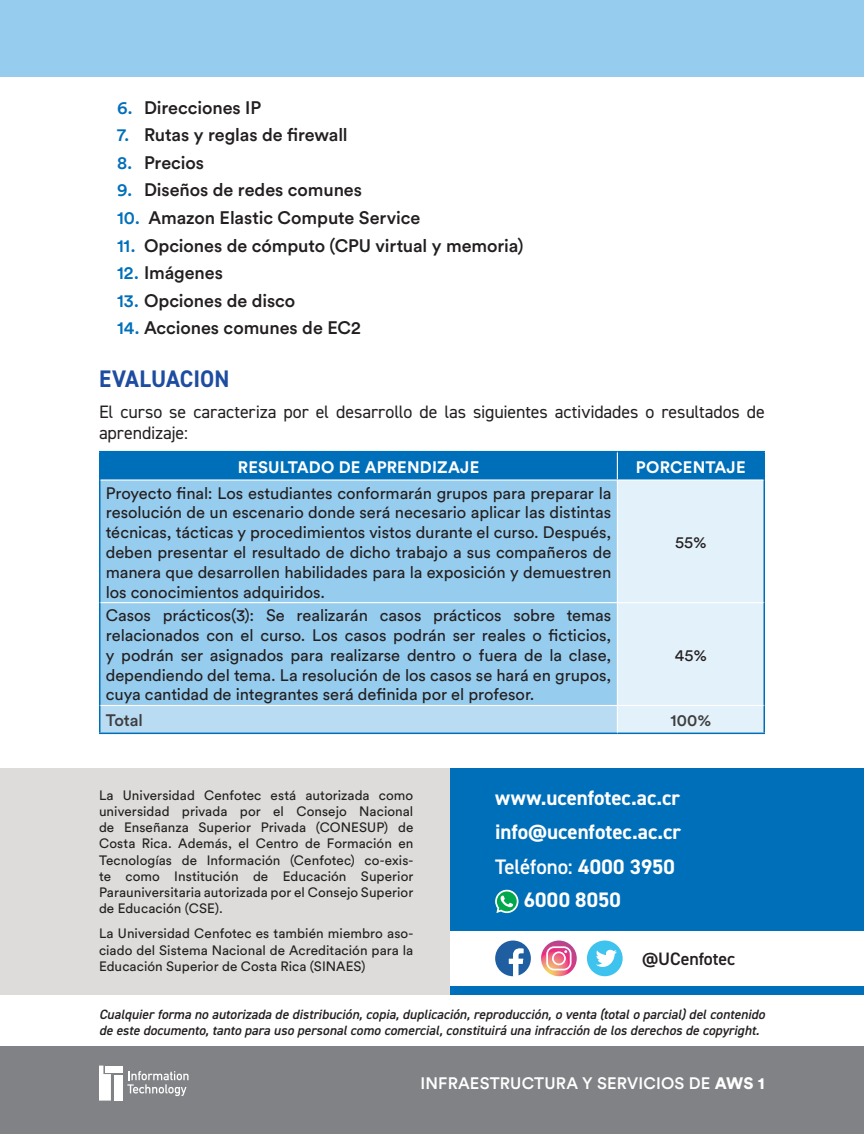
<style>
.page{position:relative;width:864px;height:1134px;background:#fff}
.page>*{position:absolute;margin:0;border:0;box-sizing:border-box;transform-origin:0 0}
.t1{font:700 24px "DIN2014";color:#1e4ca0;scale:.95 1}
.t2{font:700 21px "DIN2014";color:#fff}
.t3{font:600 21px "DIN2014";letter-spacing:-.005em;color:#fff}
.t4{font:500 18px "Circular Std";letter-spacing:-.005em;color:#231f20}
.t5{font:18px/21.6px "DIN2014";letter-spacing:-.005em;color:#231f20}
.t6{font:600 18px "DIN2014";letter-spacing:-.005em;color:#231f20}
.t7{font:16.5px/19.8px "Circular Std";letter-spacing:-.005em;color:#231f20;text-align:justify}
.t8{font:700 16.5px "Circular Std";letter-spacing:.01em;color:#fff}
.t9{font:500 16.5px "Circular Std";letter-spacing:.01em;color:#fff}
.t10{font:500 16.5px "Circular Std";color:#3e3e3f}
.t11{font:13.5px/16.2px "Circular Std";letter-spacing:.005em;color:#231f20;text-align:justify}
.t12{font:italic 600 13.5px/16.2px "DIN2014";color:#231f20}
.s1{color:#006fba}
.s2{font-weight:700}
.s3{font-weight:900}
</style>
<div class="page">
<div style="left:0;top:1046px;width:864px;height:88px;background:#808285"></div>
<div style="left:0;top:0;width:864px;height:76px;background:#96ccee"></div>
<hr style="left:99px;top:451px;width:518px;height:1px;background:#006fba">
<hr style="left:617px;top:451px;width:148px;height:1px;background:#006fba">
<hr style="left:99px;top:733px;width:518px;height:1px;background:#006fba">
<hr style="left:617px;top:733px;width:148px;height:1px;background:#006fba">
<svg style="left:99px;top:452px;width:666px;height:281px;background:#99cbeb"></svg>
<div style="left:0;top:768px;width:864px;height:227px;background:#dddcda"></div>
<div style="left:451px;top:768px;width:413px;height:227px;background:#006fba"></div>
<div style="left:451px;top:931px;width:413px;height:55px;background:#fff"></div>
<svg style="left:495px;top:941px;width:36px;height:35px"></svg>
<svg style="left:495px;top:890px;width:23px;height:23px"></svg>
<svg style="left:541px;top:941px;width:36px;height:35px"></svg>
<svg style="left:546px;top:946px;width:26px;height:24px"></svg>
<div style="left:587px;top:941px;width:36px;height:35px;background:#3ec2ee;border-radius:50%"></div>
<svg style="left:596px;top:950px;width:21px;height:17px"></svg>
<svg style="left:127px;top:1071px;width:62px;height:25px"></svg>
<div style="left:105px;top:1066px;width:18px;height:7px;background:#fff"></div>
<div style="left:114px;top:1076px;width:9px;height:25px;background:#fff"></div>
<svg style="left:99px;top:1066px;width:12px;height:35px"></svg>
<p class="t4" style="left:117px;top:96px;width:146px"><span class="s1">6.</span> Direcciones IP</p>
<p class="t4" style="left:117px;top:124px;width:232px"><span class="s1">7.</span> Rutas y reglas de firewall</p>
<p class="t4" style="left:117px;top:151px;width:89px"><span class="s1">8.</span> Precios</p>
<p class="t4" style="left:117px;top:179px;width:247px"><span class="s1">9.</span> Diseños de redes comunes</p>
<p class="t4" style="left:117px;top:206px;width:305px"><span class="s1">10.</span> Amazon Elastic Compute Service</p>
<p class="t4" style="left:117px;top:234px;width:408px"><span class="s1">11.</span> Opciones de cómputo (CPU virtual y memoria)</p>
<p class="t4" style="left:117px;top:262px;width:107px"><span class="s1">12.</span> Imágenes</p>
<p class="t4" style="left:117px;top:289px;width:180px"><span class="s1">13.</span> Opciones de disco</p>
<p class="t4" style="left:117px;top:317px;width:245px"><span class="s1">14.</span> Acciones comunes de EC2</p>
<h1 class="t1" style="left:99px;top:363px;width:139px">EVALUACION</h1>
<p class="t5" style="left:99px;top:400px;width:667px">El curso se caracteriza por el desarrollo de las siguientes actividades o resultados de aprendizaje:</p>
<p class="t8" style="left:238px;top:456px;width:243px">RESULTADO DE APRENDIZAJE</p>
<p class="t8" style="left:636px;top:456px;width:111px">PORCENTAJE</p>
<p class="t7" style="left:106px;top:483px;width:507px">Proyecto final: Los estudiantes conformarán grupos para preparar la resolución de un escenario donde será necesario aplicar las distintas técnicas, tácticas y procedimientos vistos durante el curso. Después, deben presentar el resultado de dicho trabajo a sus compañeros de manera que desarrollen habilidades para la exposición y demuestren los conocimientos adquiridos.</p>
<p class="t7" style="left:675px;top:532px;width:33px">55%</p>
<p class="t7" style="left:106px;top:605px;width:507px">Casos prácticos(3): Se realizarán casos prácticos sobre temas relacionados con el curso. Los casos podrán ser reales o ficticios, y podrán ser asignados para realizarse dentro o fuera de la clase, dependiendo del tema. La resolución de los casos se hará en grupos, cuya cantidad de integrantes será definida por el profesor.</p>
<p class="t7" style="left:675px;top:645px;width:34px">45%</p>
<p class="t10" style="left:106px;top:710px;width:39px">Total</p>
<p class="t10" style="left:670px;top:710px;width:42px">100%</p>
<p class="t11" style="left:99px;top:787px;width:316px">La Universidad Cenfotec está autorizada como universidad privada por el Consejo Nacional de Enseñanza Superior Privada (CONESUP) de Costa Rica. Además, el Centro de Formación en Tecnologías de Información (Cenfotec) co-exis&shy;te como Institución de Educación Superior Parauniversitaria autorizada por el Consejo Superior de Educación (CSE).</p>
<p class="t11" style="left:99px;top:925px;width:316px">La Universidad Cenfotec es también miembro aso&shy;ciado del Sistema Nacional de Acreditación para la Educación Superior de Costa Rica (SINAES)</p>
<p class="t12" style="left:99px;top:1006px;width:667px">Cualquier forma no autorizada de distribución, copia, duplicación, reproducción, o venta (total o parcial) del contenido de este documento, tanto para uso personal como comercial, constituirá una infracción de los derechos de copyright.</p>
<p class="t2" style="left:495px;top:784px;width:187px">www.ucenfotec.ac.cr</p>
<p class="t2" style="left:495px;top:818px;width:187px">info@ucenfotec.ac.cr</p>
<p class="t3" style="left:495px;top:852px;width:181px">Teléfono: <span class="s2">4000 3950</span></p>
<p class="t2" style="left:524px;top:886px;width:99px">6000 8050</p>
<p class="t6" style="left:642px;top:947px;width:95px">@UCenfotec</p>
<p class="t9" style="left:421px;top:1073px;width:346px">INFRAESTRUCTURA Y SERVICIOS DE <span class="s3">AWS 1</span></p>
</div>
